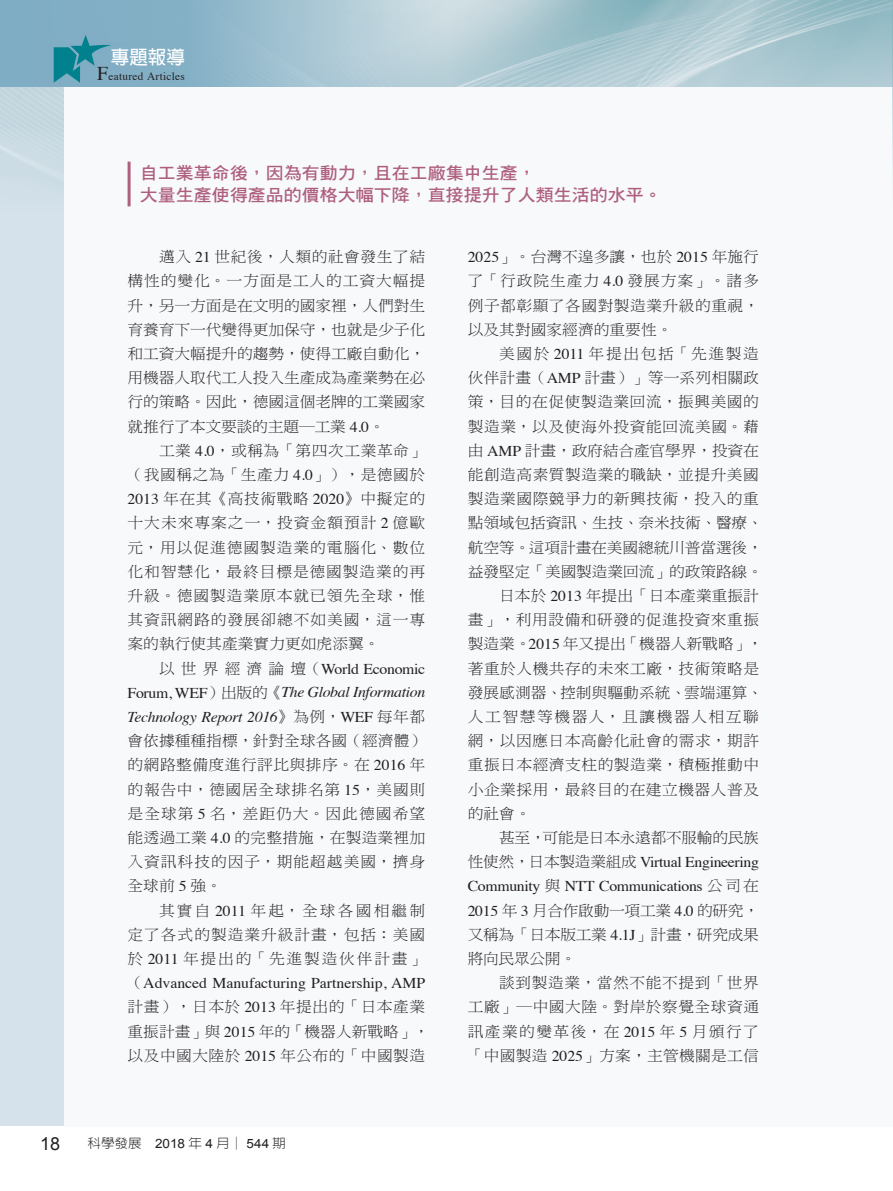
<style>
.page{position:relative;width:893px;height:1191px;background:#fff}
.page>*{position:absolute;margin:0;border:0;box-sizing:border-box;transform-origin:0 0}
.t1{font:700 18.6px "AR New Hei B5";color:#fff}
.t2{font:18px "Arial";color:#231f20}
.t3{font:17.1px/22.5px "DF Hei Std W7";color:#ae5e7e;scale:1.05 1}
.t4{font:15px/24.2px "DF Ming Std W3";letter-spacing:.03em;color:#231f20;text-align:justify;scale:1.05 1}
.t5{font:italic 15px/24px "Times";letter-spacing:-.02em;color:#231f20;text-align:justify;scale:1.05 1}
.t6{font:15px "DF Ming Std W3";letter-spacing:-.01em;color:#231f20;scale:1.05 1}
.t7{font:15px/24.2px "Times";letter-spacing:-.02em;color:#231f20;scale:1.05 1}
.t8{font:15px "DF Ming Std W3";color:#231f20;scale:1.05 1}
.t9{font:15px "Times";color:#231f20;scale:1.05 1}
.t10{font:15px "DF Ming Std W3";letter-spacing:.01em;color:#231f20;scale:1.05 1}
.t11{font:15px "DF Ming Std W3";letter-spacing:.105em;color:#231f20;scale:1.05 1}
.t12{font:15px "DF Ming Std W3";letter-spacing:.1em;color:#231f20;scale:1.05 1}
.t13{font:15px "DF Ming Std W3";letter-spacing:-.02em;color:#231f20;scale:1.05 1}
.t14{font:300 12.9px "AR New Hei B5";color:#231f20;scale:1.05 1}
.t15{font:11.25px "Times";letter-spacing:.025em;color:#231f20}
.s1{font-size:19.5px}
.s2{font-family:"Times"}
.s3{font-family:"DF Ming Std W3";font-style:normal}
.s4{font-style:normal}
.s5{font-family:"DF Ming Std W3"}
.s6{font-family:"Arial";font-weight:400}
</style>
<div class="page">
<div style="left:0;top:0;width:893px;height:1126px;background:#d5e2eb"></div>
<img style="left:0;top:0;width:893px;height:168px">
<div style="left:64px;top:87px;width:829px;height:1039px;background:#f7f9fb"></div>
<svg style="left:0;top:0;width:591px;height:87px;background:#a1c1d0"></svg>
<svg style="left:54px;top:25px;width:84px;height:58px;background:#65a4b8"></svg>
<hr style="left:128px;top:162px;width:3px;height:44px;background:#ae5e7e">
<p class="t1" style="left:111px;top:48px;width:76px">專題報導</p>
<p class="t15" style="left:97px;top:66px;width:89px"><span class="s1">F</span>eatured Articles</p>
<p class="t3" style="left:140px;top:161px;width:499px">自工業革命後，因為有動力，且在工廠集中生產，<br>大量生產使得產品的價格大幅下降，直接提升了人類生活的水平。</p>
<p class="t4" style="left:128px;top:244px;width:285px;text-indent:31px">邁入 <span class="s2">21</span> 世紀後，人類的社會發生了結構性的變化。一方面是工人的工資大幅提升，另一方面是在文明的國家裡，人們對生育養育下一代變得更加保守，也就是少子化和工資大幅提升的趨勢，使得工廠自動化，用機器人取代工人投入生產成為產業勢在必行的策略。因此，德國這個老牌的工業國家就推行了本文要談的主題─工業 <span class="s2">4.0</span>。</p>
<p class="t4" style="left:128px;top:438px;width:285px;text-indent:31px">工業 <span class="s2">4.0</span>，或稱為「第四次工業革命」（我國稱之為「生產力 <span class="s2">4.0</span>」），是德國於<span class="s2">2013</span> 年在其《高技術戰略 <span class="s2">2020</span>》中擬定的十大未來專案之一，投資金額預計 <span class="s2">2</span> 億歐元，用以促進德國製造業的電腦化、數位化和智慧化，最終目標是德國製造業的再升級。德國製造業原本就已領先全球，惟其資訊網路的發展卻總不如美國，這一專案的執行使其產業實力更如虎添翼。</p>
<p class="t5" style="left:128px;top:655px;width:285px;text-indent:31px"><span class="s3">以世界經濟論壇（</span><span class="s4">World Economic Forum, WEF</span><span class="s3">）出版的《</span>The Global Information Technology Report 2016<span class="s3">》為例，</span><span class="s4">WEF</span> <span class="s3">每年都</span></p>
<p class="t4" style="left:128px;top:728px;width:285px">會依據種種指標，針對全球各國（經濟體）的網路整備度進行評比與排序。在 <span class="s2">2016</span> 年的報告中，德國居全球排名第 <span class="s2">15</span>，美國則是全球第 <span class="s2">5</span> 名，差距仍大。因此德國希望能透過工業 <span class="s2">4.0</span> 的完整措施，在製造業裡加入資訊科技的因子，期能超越美國，擠身全球前 <span class="s2">5</span> 強。</p>
<p class="t4" style="left:128px;top:898px;width:285px;text-indent:31px">其實自 <span class="s2">2011</span> 年起，全球各國相繼制定了各式的製造業升級計畫，包括：美國於 <span class="s2">2011</span> 年提出的「先進製造伙伴計畫」</p>
<p class="t9" style="left:128px;top:969px;width:285px"><span class="s5">（</span>Advanced Manufacturing Partnership, AMP</p>
<p class="t4" style="left:128px;top:994px;width:289px;text-align:left">計畫），日本於 <span class="s2">2013</span> 年提出的「日本產業重振計畫」與 <span class="s2">2015</span> 年的「機器人新戰略」，以及中國大陸於 <span class="s2">2015</span> 年公布的「中國製造</p>
<p class="t2" style="left:40px;top:1131px;width:22px">18</p>
<p class="t14" style="left:88px;top:1136px;width:190px">科學發展 <span class="s6">2018</span> 年 <span class="s6">4</span> 月│ <span class="s6">544</span> 期</p>
<p class="t4" style="left:468px;top:244px;width:279px"><span class="s2">2025</span>」。台灣不遑多讓，也於 <span class="s2">2015</span> 年施行了「行政院生產力 <span class="s2">4.0</span> 發展方案」。諸多例子都彰顯了各國對製造業升級的重視，以及其對國家經濟的重要性。</p>
<p class="t11" style="left:499px;top:345px;width:249px">美國於 <span class="s2">2011</span> 年提出包括「先進製造</p>
<p class="t10" style="left:468px;top:370px;width:279px">伙伴計畫（<span class="s2">AMP</span> 計畫）」等一系列相關政</p>
<p class="t4" style="left:468px;top:390px;width:279px">策，目的在促使製造業回流，振興美國的</p>
<p class="t4" style="left:468px;top:414px;width:279px">製造業，以及使海外投資能回流美國。藉</p>
<p class="t6" style="left:468px;top:442px;width:279px">由 <span class="s2">AMP</span> 計畫，政府結合產官學界，投資在</p>
<p class="t4" style="left:468px;top:462px;width:279px">能創造高素質製造業的職缺，並提升美國</p>
<p class="t4" style="left:468px;top:486px;width:279px">製造業國際競爭力的新興技術，投入的重</p>
<p class="t6" style="left:468px;top:515px;width:283px">點領域包括資訊、生技、奈米技術、醫療、</p>
<p class="t6" style="left:468px;top:539px;width:283px">航空等。這項計畫在美國總統川普當選後，</p>
<p class="t6" style="left:468px;top:563px;width:283px">益發堅定「美國製造業回流」的政策路線。</p>
<p class="t8" style="left:499px;top:587px;width:249px">日本於 <span class="s2">2013</span> 年提出「日本產業重振計</p>
<p class="t4" style="left:468px;top:607px;width:279px">畫」，利用設備和研發的促進投資來重振</p>
<p class="t8" style="left:468px;top:636px;width:283px">製造業。<span class="s2">2015</span> 年又提出「機器人新戰略」，</p>
<p class="t4" style="left:468px;top:656px;width:279px">著重於人機共存的未來工廠，技術策略是</p>
<p class="t8" style="left:468px;top:684px;width:283px">發展感測器、控制與驅動系統、雲端運算、</p>
<p class="t12" style="left:468px;top:708px;width:279px">人工智慧等機器人，且讓機器人相互聯</p>
<p class="t4" style="left:468px;top:728px;width:279px">網，以因應日本高齡化社會的需求，期許</p>
<p class="t4" style="left:468px;top:752px;width:279px">重振日本經濟支柱的製造業，積極推動中</p>
<p class="t4" style="left:468px;top:777px;width:279px">小企業採用，最終目的在建立機器人普及</p>
<p class="t4" style="left:468px;top:801px;width:61px">的社會。</p>
<p class="t13" style="left:499px;top:829px;width:249px">甚至，可能是日本永遠都不服輸的民族</p>
<p class="t7" style="left:468px;top:849px;width:279px"><span class="s5">性使然，日本製造業組成</span> Virtual Engineering<br>Community <span class="s5">與</span> NTT Communications <span class="s5">公司在</span></p>
<p class="t4" style="left:468px;top:898px;width:279px"><span class="s2">2015</span> 年 <span class="s2">3</span> 月合作啟動一項工業 <span class="s2">4.0</span> 的研究，又稱為「日本版工業 <span class="s2">4.1J</span>」計畫，研究成果將向民眾公開。</p>
<p class="t4" style="left:468px;top:970px;width:279px;text-indent:31px">談到製造業，當然不能不提到「世界工廠」─中國大陸。對岸於察覺全球資通訊產業的變革後，在 <span class="s2">2015</span> 年 <span class="s2">5</span> 月頒行了「中國製造 <span class="s2">2025</span>」方案，主管機關是工信</p>
</div>
